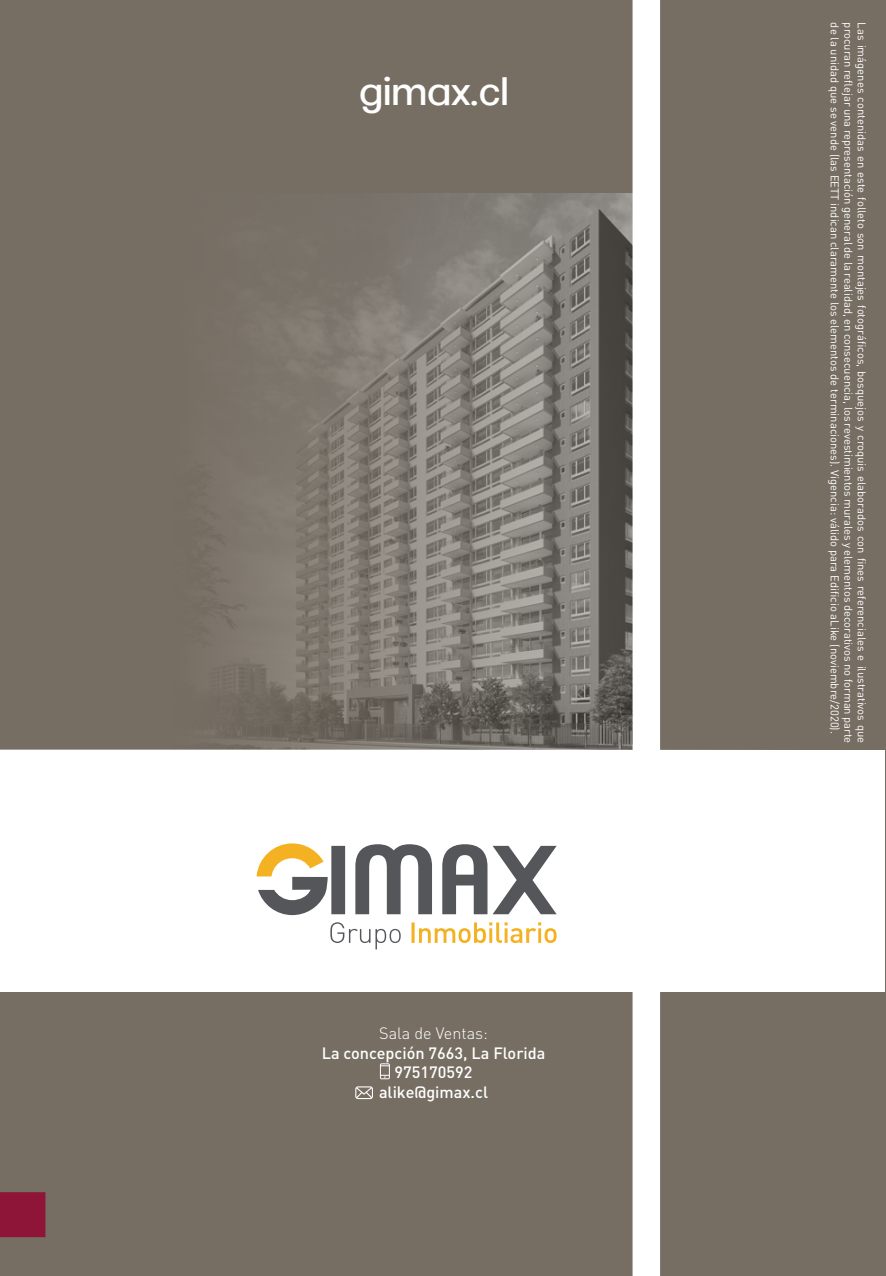
<style>
.page{position:relative;width:886px;height:1276px;background:#766e63}
.page>*{position:absolute;margin:0;border:0;box-sizing:border-box;transform-origin:0 0}
.t1{font:38.62px "Clemente P Dai";color:#fff}
.t2{font:500 16.25px/19.5px "DIN";color:#fff;text-align:center}
.t3{font:300 16.25px "DIN";color:#fff}
.t4{font:11.25px "DIN";color:#fff}
</style>
<div class="page">
<img style="left:228px;top:193px;width:404px;height:556px">
<div style="left:0;top:749px;width:885px;height:242px;background:#fff"></div>
<svg style="left:411px;top:922px;width:146px;height:21px"></svg>
<svg style="left:330px;top:922px;width:71px;height:27px"></svg>
<svg style="left:257px;top:843px;width:300px;height:72px"></svg>
<div style="left:632px;top:0;width:28px;height:1276px;background:#fff"></div>
<svg style="left:380px;top:1063px;width:10px;height:16px"></svg>
<svg style="left:355px;top:1086px;width:18px;height:13px"></svg>
<div style="left:0;top:1192px;width:45px;height:45px;background:#8e1537"></div>
<h1 class="t1" style="left:359px;top:69px;width:151px">gimax.cl</h1>
<h2 class="t3" style="left:379px;top:1023px;width:110px">Sala de Ventas:</h2>
<h2 class="t2" style="left:322px;top:1042px;width:225px">La concepción 7663, La Florida<br>975170592<br>alike@gimax.cl</h2>
<p class="t4" style="left:842px;top:22px;width:713px;rotate:90deg">de la unidad que se vende (las EETT indican claramente los elementos de terminaciones). Vigencia: válido para Edificio aLike (noviembre/2020).</p>
<p class="t4" style="left:855px;top:22px;width:722px;rotate:90deg">procuran reflejar una representación general de la realidad, en consecuencia, los revestimientos murales y elementos decorativos no forman parte</p>
<p class="t4" style="left:869px;top:22px;width:722px;rotate:90deg">Las imágenes contenidas en este folleto son montajes fotográficos, bosquejos y croquis elaborados con fines referenciales e ilustrativos que</p>
</div>
